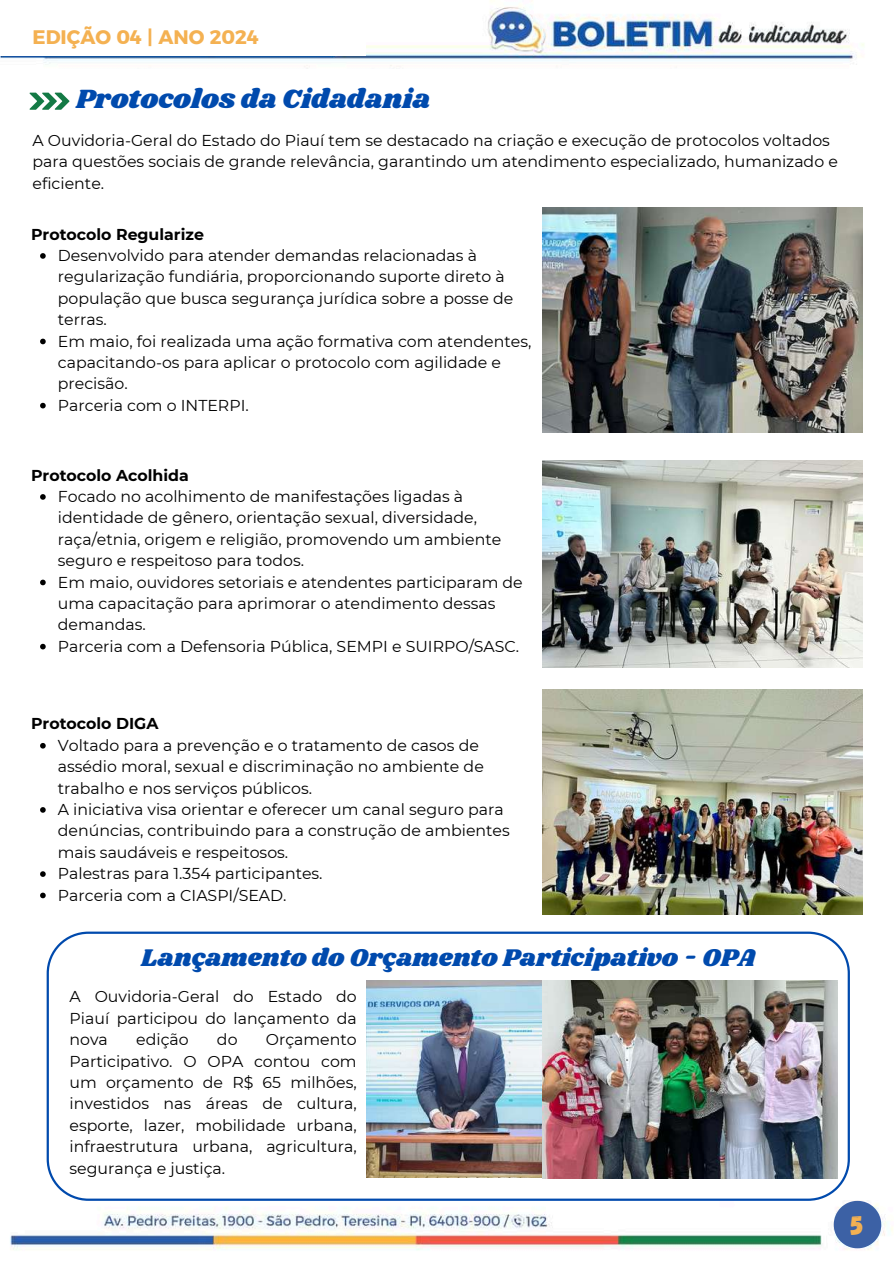
<style>
.page{position:relative;width:894px;height:1264px;background:#fff}
.page>*{position:absolute;margin:0;border:0;box-sizing:border-box;transform-origin:0 0}
.t1{font:27.3px "Shrikhand";color:#004aad}
.t2{font:27px "Gagalin";color:#f4b152}
.t3{font:25.05px "Shrikhand";color:#004aad}
.t4{font:19.5px "Kief Montaser Bold";color:#f4b152}
.t5{font:15.75px/21.3px "Montserrat";color:#000}
.t6{font:700 15.75px "Montserrat";color:#000}
</style>
<div class="page">
<img style="left:0;top:5px;width:864px;height:62px">
<div style="left:0;top:0;width:366px;height:56px;background:#fff"></div>
<img style="left:10px;top:1200px;width:883px;height:50px">
<svg style="left:833px;top:1200px;width:47px;height:48px"></svg>
<svg style="left:29px;top:93px;width:40px;height:16px"></svg>
<img style="left:542px;top:207px;width:319px;height:225px">
<img style="left:542px;top:460px;width:320px;height:207px">
<img style="left:542px;top:689px;width:320px;height:225px">
<svg style="left:47px;top:931px;width:802px;height:269px"></svg>
<img style="left:366px;top:980px;width:176px;height:197px">
<img style="left:542px;top:980px;width:295px;height:198px">
<svg style="left:40px;top:253px;width:6px;height:6px"></svg>
<svg style="left:40px;top:338px;width:6px;height:6px"></svg>
<svg style="left:40px;top:403px;width:6px;height:5px"></svg>
<svg style="left:40px;top:494px;width:6px;height:6px"></svg>
<svg style="left:40px;top:579px;width:6px;height:6px"></svg>
<svg style="left:40px;top:644px;width:6px;height:5px"></svg>
<svg style="left:40px;top:743px;width:6px;height:5px"></svg>
<svg style="left:40px;top:807px;width:6px;height:5px"></svg>
<svg style="left:40px;top:871px;width:6px;height:5px"></svg>
<svg style="left:40px;top:892px;width:6px;height:6px"></svg>
<p class="t4" style="left:33px;top:25px;width:228px">EDIÇÃO 04 | ANO 2024</p>
<h1 class="t1" style="left:76px;top:80px;width:355px">Protocolos da Cidadania</h1>
<p class="t5" style="left:33px;top:130px;width:806px">A Ouvidoria-Geral do Estado do Piauí tem se destacado na criação e execução de protocolos voltados para questões sociais de grande relevância, garantindo um atendimento especializado, humanizado e eficiente.</p>
<p class="t6" style="left:31px;top:224px;width:174px">Protocolo Regularize</p>
<p class="t5" style="left:58px;top:245px;width:475px">Desenvolvido para atender demandas relacionadas à regularização fundiária, proporcionando suporte direto à população que busca segurança jurídica sobre a posse de terras.<br>Em maio, foi realizada uma ação formativa com atendentes, capacitando-os para aplicar o protocolo com agilidade e precisão.<br>Parceria com o INTERPI.</p>
<p class="t6" style="left:31px;top:465px;width:159px">Protocolo Acolhida</p>
<p class="t5" style="left:58px;top:485px;width:466px">Focado no acolhimento de manifestações ligadas à identidade de gênero, orientação sexual, diversidade, raça/etnia, origem e religião, promovendo um ambiente seguro e respeitoso para todos.<br>Em maio, ouvidores setoriais e atendentes participaram de uma capacitação para aprimorar o atendimento dessas demandas.<br>Parceria com a Defensoria Pública, SEMPI e SUIRPO/SASC.</p>
<p class="t6" style="left:31px;top:714px;width:129px">Protocolo DIGA</p>
<p class="t5" style="left:58px;top:734px;width:453px">Voltado para a prevenção e o tratamento de casos de assédio moral, sexual e discriminação no ambiente de trabalho e nos serviços públicos.<br>A iniciativa visa orientar e oferecer um canal seguro para denúncias, contribuindo para a construção de ambientes mais saudáveis e respeitosos.<br>Palestras para 1.354 participantes.<br>Parceria com a CIASPI/SEAD.</p>
<h3 class="t3" style="left:141px;top:940px;width:615px">Lançamento do Orçamento Participativo - OPA</h3>
<p class="t5" style="left:70px;top:986px;width:288px;text-align:justify">A Ouvidoria-Geral do Estado do Piauí participou do lançamento da nova</p>
<p class="t5" style="left:136px;top:1028px;width:54px">edição</p>
<p class="t5" style="left:217px;top:1028px;width:22px">do</p>
<p class="t5" style="left:70px;top:1028px;width:288px;text-align:justify;text-indent:196px">Orçamento Participativo. O OPA contou com um orçamento de R$ 65 milhões, investidos nas áreas de cultura, esporte, lazer, mobilidade urbana, infraestrutura urbana, agricultura, segurança e justiça.</p>
<h2 class="t2" style="left:850px;top:1208px;width:15px">5</h2>
</div>
